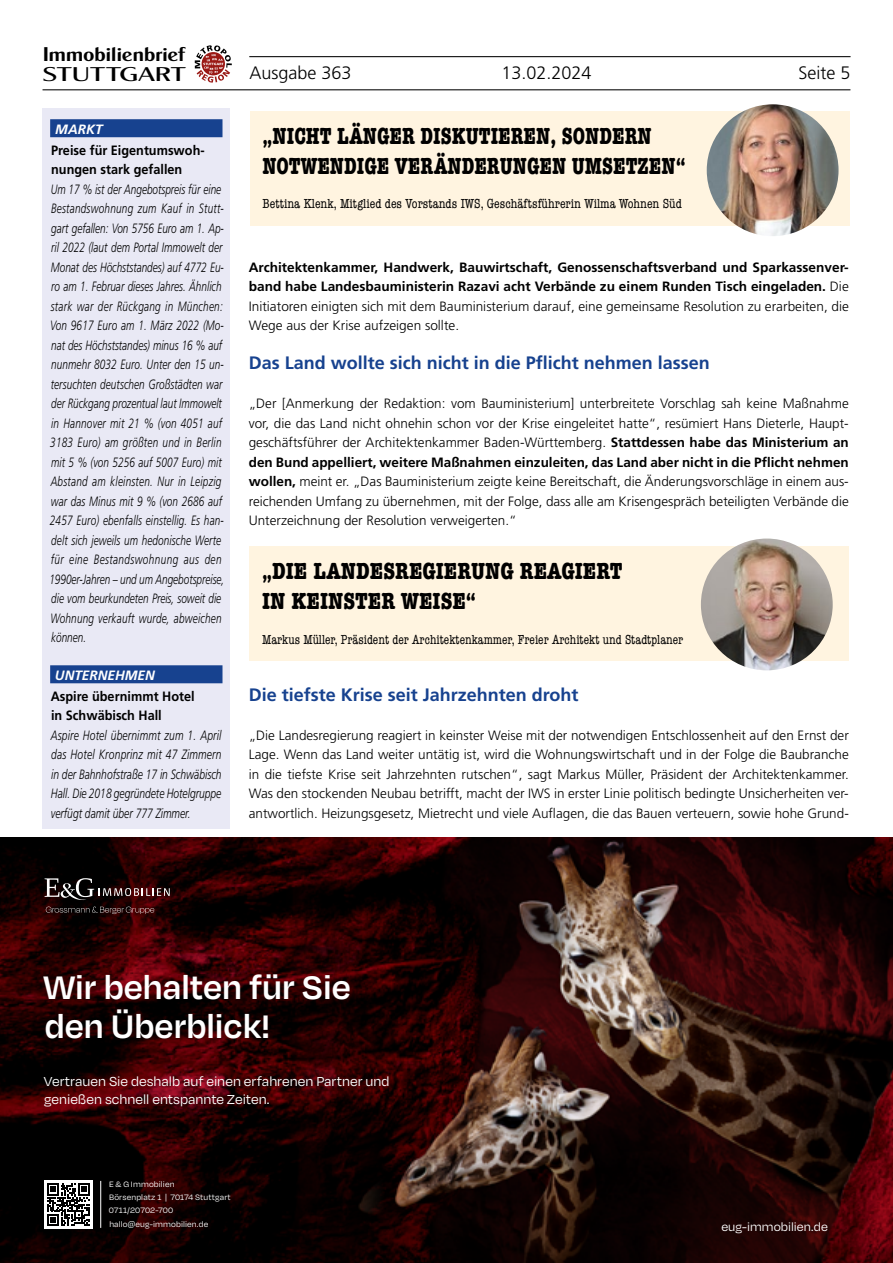
<style>
.page{position:relative;width:893px;height:1263px;background:#fff}
.page>*{position:absolute;margin:0;border:0;box-sizing:border-box;transform-origin:0 0}
.t1{font:600 37.5px/39px "Degular";color:#fff}
.t2{font:700 condensed 24px/30px "American Typewriter";color:#000;scale:.93 1}
.t3{font:19.95px "Cg Globe Gothic Bd";letter-spacing:-.02em;color:#000;scale:1.07 1}
.t4{font:19.95px "Cg Globe Gothic Dm";letter-spacing:-.02em;color:#000;scale:1.44 1}
.t5{font:700 18px "Frutiger";color:#17428f}
.t6{font:300 18px "Frutiger";color:#000}
.t7{font:15px/18px "Degular";color:#fff}
.t8{font:300 13.5px/19.5px "Frutiger";color:#000;text-align:justify}
.t9{font:italic 300 13.5px/19.5px "Frutiger";letter-spacing:.01em;color:#000;scale:.74 1}
.t10{font:700 13.5px/19.5px "Frutiger";color:#000;text-align:justify}
.t11{font:italic 300 13.5px/19.5px "Frutiger";letter-spacing:.01em;color:#000;text-align:justify;scale:.76 1}
.t12{font:condensed 13.5px "American Typewriter";color:#000}
.t13{font:700 13.5px/19.5px "Frutiger";color:#000;scale:.94 1}
.t14{font:13.5px "Degular";letter-spacing:.005em;color:#fff}
.t15{font:italic 700 13.5px "Frutiger";color:#fff}
.t16{font:9px/13.2px "Degular";letter-spacing:.015em;color:#fff}
.s1{font-weight:300}
.s2{font-weight:700}
</style>
<div class="page">
<hr style="left:43px;top:89px;width:807px;height:1px;background:#000">
<svg style="left:195px;top:45px;width:37px;height:38px"></svg>
<hr style="left:249px;top:56px;width:602px;height:1px;background:#000">
<div style="left:43px;top:109px;width:187px;height:720px;background:#e9e9f5"></div>
<div style="left:50px;top:119px;width:172px;height:18px;background:#17428f"></div>
<div style="left:50px;top:665px;width:172px;height:18px;background:#17428f"></div>
<div style="left:250px;top:111px;width:599px;height:115px;background:#fff4e0"></div>
<img style="left:707px;top:104px;width:131px;height:132px;border-radius:66px">
<div style="left:249px;top:547px;width:600px;height:114px;background:#fff4e0"></div>
<img style="left:701px;top:538px;width:132px;height:132px;border-radius:66px">
<img style="left:0;top:838px;width:241px;height:425px">
<img style="left:241px;top:838px;width:652px;height:425px">
<hr style="left:100px;top:1181px;width:1px;height:47px;background:#fff">
<div style="left:44px;top:1180px;width:49px;height:48px;background:#fff"></div>
<svg style="left:47px;top:1183px;width:43px;height:42px"></svg>
<svg style="left:45px;top:878px;width:125px;height:22px;background:#3f2b2c"></svg>
<svg style="left:46px;top:907px;width:108px;height:7px"></svg>
<h3 class="t3" style="left:43px;top:42px;width:135px">Immobilienbrief</h3>
<h3 class="t4" style="left:43px;top:62px;width:101px">STUTTGART</h3>
<h3 class="t6" style="left:249px;top:63px;width:104px">Ausgabe 363</h3>
<h3 class="t6" style="left:501px;top:63px;width:92px">13.02.2024</h3>
<h3 class="t6" style="left:799px;top:63px;width:54px">Seite 5</h3>
<p class="t15" style="left:55px;top:121px;width:49px">MARKT</p>
<p class="t13" style="left:51px;top:140px;width:165px">Preise für Eigentumswoh&shy;nungen stark gefallen</p>
<p class="t9" style="left:49px;top:179px;width:238px">Um 17 % ist der Angebotspreis für eine Bestandswohnung zum Kauf in Stutt&shy;gart gefallen: Von 5756 Euro am 1. Ap&shy;ril 2022 (laut dem Portal Immowelt der Monat des Höchststandes) auf 4772 Eu&shy;ro am 1. Februar dieses Jahres. Ähnlich stark war der Rückgang in München:<br>Von 9617 Euro am 1. März 2022 (Mo&shy;nat des Höchststandes) minus 16 % auf nunmehr 8032 Euro. Unter den 15 un&shy;tersuchten deutschen Großstädten war der Rückgang prozentual laut Immowelt in Hannover mit 21 % (von 4051 auf 3183 Euro) am größten und in Berlin mit 5 % (von 5256 auf 5007 Euro) mit Abstand am kleinsten. Nur in Leipzig war das Minus mit 9 % (von 2686 auf 2457 Euro) ebenfalls einstellig. Es han&shy;delt sich jeweils um hedonische Werte für eine Bestandswohnung aus den 1990er-Jahren – und um Angebotspreise, die vom beurkundeten Preis, soweit die Wohnung verkauft wurde, abweichen können.</p>
<p class="t15" style="left:55px;top:667px;width:101px">UNTERNEHMEN</p>
<p class="t13" style="left:51px;top:686px;width:155px">Aspire übernimmt Hotel in Schwäbisch Hall</p>
<p class="t11" style="left:51px;top:725px;width:226px">Aspire Hotel übernimmt zum 1. April das Hotel Kronprinz mit 47 Zimmern in der Bahnhofstraße 17 in Schwäbisch Hall. Die 2018 gegründete Hotelgruppe verfügt damit über 777 Zimmer.</p>
<h2 class="t2" style="left:263px;top:120px;width:456px">„NICHT LÄNGER DISKUTIEREN, SONDERN<br>NOTWENDIGE VERÄNDERUNGEN UMSETZEN“</h2>
<p class="t12" style="left:263px;top:194px;width:421px">Bettina Klenk, Mitglied des Vorstands IWS, Geschäftsführerin Wilma Wohnen Süd</p>
<p class="t10" style="left:249px;top:257px;width:602px">Architektenkammer, Handwerk, Bauwirtschaft, Genossenschaftsverband und Sparkassenver&shy;band habe Landesbauministerin Razavi acht Verbände zu einem Runden Tisch eingeladen. <span class="s1">Die Initiatoren einigten sich mit dem Bauministerium darauf, eine gemeinsame Resolution zu erarbeiten, die Wege aus der Krise aufzeigen sollte.</span></p>
<h3 class="t5" style="left:249px;top:352px;width:463px">Das Land wollte sich nicht in die Pflicht nehmen lassen</h3>
<p class="t8" style="left:249px;top:394px;width:602px">„Der [Anmerkung der Redaktion: vom Bauministerium] unterbreitete Vorschlag sah keine Maßnahme vor, die das Land nicht ohnehin schon vor der Krise eingeleitet hatte“, resümiert Hans Dieterle, Haupt&shy;geschäftsführer der Architektenkammer Baden-Württemberg. <span class="s2">Stattdessen habe das Ministerium an den Bund appelliert, weitere Maßnahmen einzuleiten, das Land aber nicht in die Pflicht nehmen wollen,</span> meint er. „Das Bauministerium zeigte keine Bereitschaft, die Änderungsvorschläge in einem aus&shy;reichenden Umfang zu übernehmen, mit der Folge, dass alle am Krisengespräch beteiligten Verbände die Unterzeichnung der Resolution verweigerten.“</p>
<h2 class="t2" style="left:262px;top:555px;width:389px">„DIE LANDESREGIERUNG REAGIERT<br>IN KEINSTER WEISE“</h2>
<p class="t12" style="left:262px;top:629px;width:423px">Markus Müller, Präsident der Architektenkammer, Freier Architekt und Stadtplaner</p>
<h3 class="t5" style="left:249px;top:684px;width:331px">Die tiefste Krise seit Jahrzehnten droht</h3>
<p class="t8" style="left:249px;top:725px;width:602px">„Die Landesregierung reagiert in keinster Weise mit der notwendigen Entschlossenheit auf den Ernst der Lage. Wenn das Land weiter untätig ist, wird die Wohnungswirtschaft und in der Folge die Baubranche in die tiefste Krise seit Jahrzehnten rutschen“, sagt Markus Müller, Präsident der Architektenkammer.<br>Was den stockenden Neubau betrifft, macht der IWS in erster Linie politisch bedingte Unsicherheiten ver&shy;antwortlich. Heizungsgesetz, Mietrecht und viele Auflagen, die das Bauen verteuern, sowie hohe Grund-</p>
<h1 class="t1" style="left:43px;top:966px;width:309px">Wir behalten für Sie den Überblick!</h1>
<p class="t7" style="left:44px;top:1071px;width:347px">Vertrauen Sie deshalb auf einen erfahrenen Partner und genießen schnell entspannte Zeiten.</p>
<p class="t16" style="left:109px;top:1177px;width:123px">E &amp; G Immobilien<br>Börsenplatz 1 | 70174 Stuttgart<br>0711/20702-700 hallo@eug-immobilien.de</p>
<p class="t14" style="left:721px;top:1218px;width:108px">eug-immobilien.de</p>
</div>
